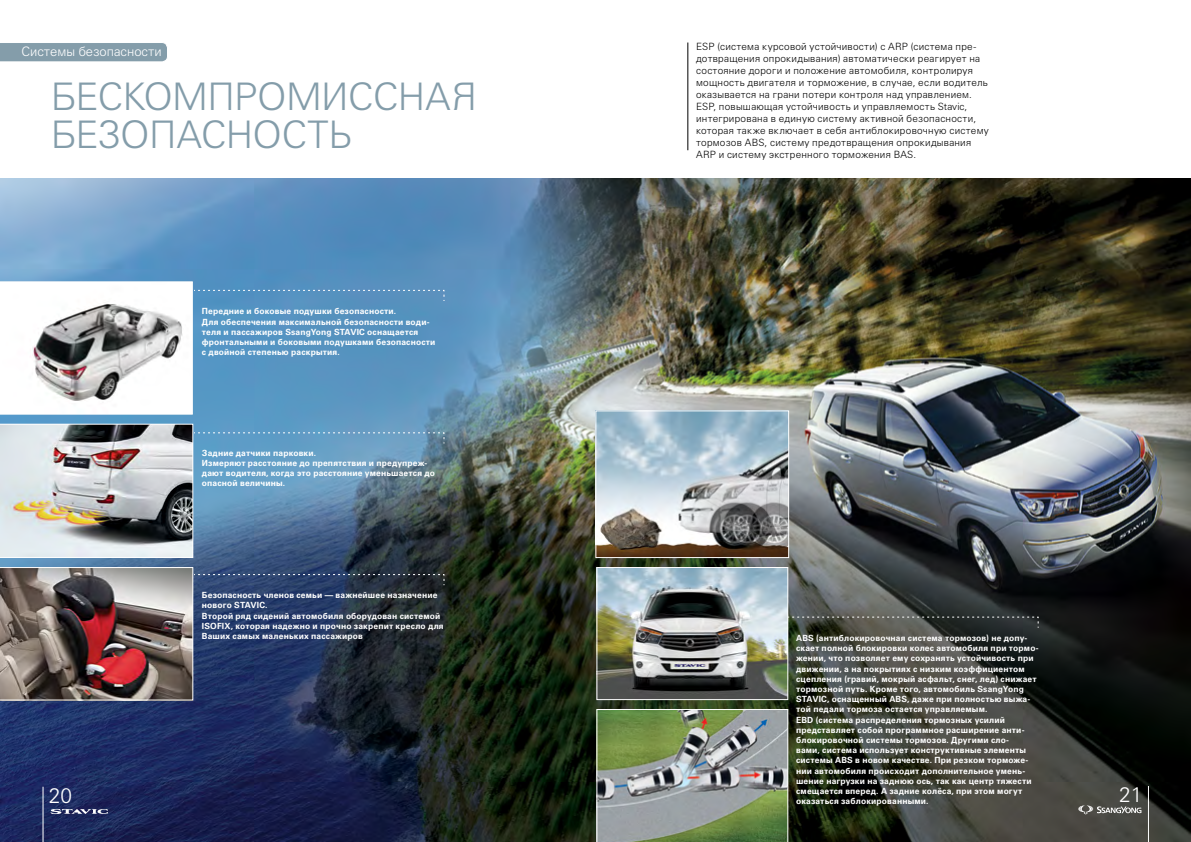
<style>
.page{position:relative;width:1191px;height:842px;background:#fff}
.page>*{position:absolute;margin:0;border:0;box-sizing:border-box;transform-origin:0 0}
.t1{font:300 38px/38px "Univers Cyr";letter-spacing:-.02em;color:#849daa}
.t2{font:300 21px "Univers Cyr";color:#fff}
.t3{font:300 13px "Univers Cyr";color:#fff}
.t4{font:300 10px/12px "Univers Cyr";letter-spacing:.025em;color:#000}
.t5{font:700 8.5px/10.2px "Univers Cyr";letter-spacing:.015em;color:#fff}
</style>
<div class="page">
<img style="left:0;top:178px;width:1191px;height:664px">
<hr style="left:687px;top:43px;width:1px;height:107px;background:#000">
<img style="left:598px;top:569px;width:188px;height:129px">
<div style="left:596px;top:567px;width:192px;height:133px;border:1px solid #fff"></div>
<svg style="left:596px;top:709px;width:192px;height:133px;background:#8a9781"></svg>
<img style="left:597px;top:412px;width:190px;height:144px">
<div style="left:595px;top:410px;width:194px;height:148px;border:1px solid #fff"></div>
<div style="left:0;top:43px;width:167px;height:19px;background:#849daa"></div>
<svg style="left:787px;top:616px;width:252px;height:13px;background:#444843"></svg>
<img style="left:0;top:567px;width:445px;height:133px">
<img style="left:0;top:424px;width:445px;height:134px">
<svg style="left:0;top:281px;width:445px;height:134px"></svg>
<hr style="left:1148px;top:786px;width:1px;height:56px;background:#fff">
<svg style="left:1078px;top:805px;width:63px;height:9px"></svg>
<hr style="left:43px;top:787px;width:1px;height:55px;background:#fff">
<svg style="left:50px;top:809px;width:58px;height:5px"></svg>
<h3 class="t3" style="left:21px;top:44px;width:142px">Системы безопасности</h3>
<h1 class="t1" style="left:51px;top:78px;width:427px">БЕСКОМПРОМИССНАЯ<br>БЕЗОПАСНОСТЬ</h1>
<p class="t5" style="left:202px;top:306px;width:235px">Передние и боковые подушки безопасности.<br>Для обеспечения максимальной безопасности води&shy;теля и пассажиров SsangYong STAVIC оснащается фронтальными и боковыми подушками безопасности с двойной степенью раскрытия.</p>
<p class="t5" style="left:202px;top:448px;width:234px">Задние датчики парковки.<br>Измеряют расстояние до препятствия и предупреж&shy;дают водителя, когда это расстояние уменьшается до опасной величины.</p>
<p class="t4" style="left:696px;top:41px;width:294px">ESP (система курсовой устойчивости) с ARP (система пре&shy;дотвращения опрокидывания) автоматически реагирует на состояние дороги и положение автомобиля, контролируя мощность двигателя и торможение, в случае, если водитель оказывается на грани потери контроля над управлением.<br>ESP, повышающая устойчивость и управляемость Stavic, интегрирована в единую систему активной безопасности, которая также включает в себя антиблокировочную систему тормозов ABS, систему предотвращения опрокидывания ARP и систему экстренного торможения BAS.</p>
<p class="t5" style="left:202px;top:590px;width:243px">Безопасность членов семьи — важнейшее назначение нового STAVIC.<br>Второй ряд сидений автомобиля оборудован системой ISOFIX, которая надежно и прочно закрепит кресло для Ваших самых маленьких пассажиров</p>
<p class="t5" style="left:796px;top:633px;width:244px">ABS (антиблокировочная система тормозов) не допу&shy;скает полной блокировки колес автомобиля при тормо&shy;жении, что позволяет ему сохранять устойчивость при движении, а на покрытиях с низким коэффициентом сцепления (гравий, мокрый асфальт, снег, лед) снижает тормозной путь. Кроме того, автомобиль SsangYong STAVIC, оснащенный ABS, даже при полностью выжа&shy;той педали тормоза остается управляемым.<br>EBD (система распределения тормозных усилий представляет собой программное расширение анти&shy;блокировочной системы тормозов. Другими сло-<br>вами, система использует конструктивные элементы системы ABS в новом качестве. При резком торможе&shy;нии автомобиля происходит дополнительное умень&shy;шение нагрузки на заднюю ось, так как центр тяжести смещается вперед. А задние колёса, при этом могут</p>
<h2 class="t2" style="left:49px;top:783px;width:25px">20</h2>
<p class="t5" style="left:796px;top:796px;width:134px">оказаться заблокированными.</p>
<h2 class="t2" style="left:1119px;top:782px;width:25px">21</h2>
</div>
